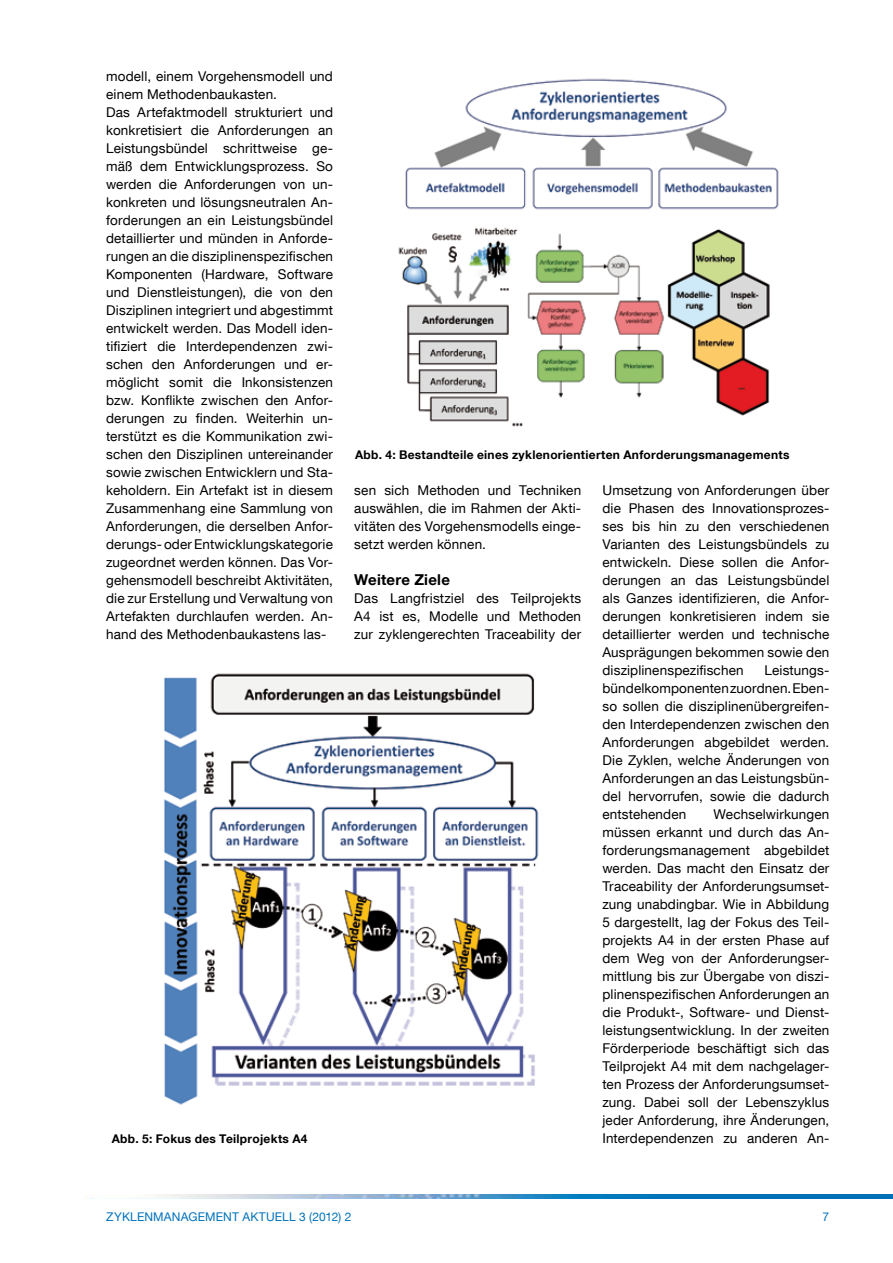
<style>
.page{position:relative;width:893px;height:1263px;background:#fff}
.page>*{position:absolute;margin:0;border:0;box-sizing:border-box;transform-origin:0 0}
.t1{font:700 15px "TUM Neue Helvetica";letter-spacing:.015em;color:#000}
.t2{font:13.5px/18px "TUM Neue Helvetica";letter-spacing:.01em;color:#000;text-align:justify}
.t3{font:700 12px "TUM Neue Helvetica";letter-spacing:.025em;color:#000}
.t4{font:12px "TUM Neue Helvetica";color:#0072ba}
</style>
<div class="page">
<img style="left:398px;top:78px;width:381px;height:349px">
<img style="left:164px;top:673px;width:375px;height:432px">
<img style="left:85px;top:1194px;width:808px;height:5px">
<p class="t2" style="left:106px;top:67px;width:228px;text-align:left">modell, einem Vorgehensmodell und einem Methodenbaukasten.<br>Das Artefaktmodell strukturiert und konkretisiert die Anforderungen an Leistungsbündel schrittweise ge&shy;mäß dem Entwicklungsprozess. So werden die Anforderungen von un&shy;konkreten und lösungsneutralen An&shy;forderungen an ein Leistungsbündel detaillierter und münden in Anforde&shy;rungen an die disziplinenspezifischen Komponenten (Hardware, Software und Dienstleistungen), die von den Disziplinen integriert und abgestimmt entwickelt werden. Das Modell iden&shy;tifiziert die Interdependenzen zwi&shy;schen den Anforderungen und er&shy;möglicht somit die Inkonsistenzen bzw. Konflikte zwischen den Anfor&shy;derungen zu finden. Weiterhin un&shy;terstützt es die Kommunikation zwi&shy;schen den Disziplinen untereinander sowie zwischen Entwicklern und Sta&shy;keholdern. Ein Artefakt ist in diesem Zusammenhang eine Sammlung von Anforderungen, die derselben Anfor&shy;derungs- oder Entwicklungskategorie zugeordnet werden können. Das Vor&shy;gehensmodell beschreibt Aktivitäten, die zur Erstellung und Verwaltung von Artefakten durchlaufen werden. An&shy;hand des Methodenbaukastens las-</p>
<p class="t3" style="left:112px;top:1131px;width:197px">Abb. 5: Fokus des Teilprojekts A4</p>
<p class="t3" style="left:355px;top:447px;width:436px">Abb. 4: Bestandteile eines zyklenorientierten Anforderungsmanagements</p>
<p class="t2" style="left:354px;top:481px;width:228px">sen sich Methoden und Techniken auswählen, die im Rahmen der Akti&shy;vitäten des Vorgehensmodells einge&shy;setzt werden können.</p>
<p class="t1" style="left:354px;top:570px;width:97px">Weitere Ziele</p>
<p class="t2" style="left:354px;top:589px;width:228px">Das Langfristziel des Teilprojekts A4 ist es, Modelle und Methoden zur zyklengerechten Traceability der</p>
<p class="t2" style="left:602px;top:481px;width:228px">Umsetzung von Anforderungen über die Phasen des Innovationsprozes&shy;ses bis hin zu den verschiedenen Varianten des Leistungsbündels zu entwickeln. Diese sollen die Anfor&shy;derungen an das Leistungsbündel als Ganzes identifizieren, die Anfor&shy;derungen konkretisieren indem sie detaillierter werden und technische Ausprägungen bekommen sowie den disziplinenspezifischen</p>
<p class="t2" style="left:602px;top:661px;width:228px;text-indent:162px">Leistungs&shy;bündelkomponenten zuordnen. Eben&shy;so sollen die disziplinenübergreifen&shy;den Interdependenzen zwischen den Anforderungen abgebildet werden.<br>Die Zyklen, welche Änderungen von Anforderungen an das Leistungsbün&shy;del hervorrufen, sowie die dadurch entstehenden</p>
<p class="t2" style="left:602px;top:805px;width:228px;text-indent:111px">Wechselwirkungen müssen erkannt und durch das An&shy;forderungsmanagement abgebildet werden. Das macht den Einsatz der Traceability der Anforderungsumset&shy;zung unabdingbar. Wie in Abbildung 5 dargestellt, lag der Fokus des Teil&shy;projekts A4 in der ersten Phase auf dem Weg von der Anforderungser&shy;mittlung bis zur Übergabe von diszi&shy;plinenspezifischen Anforderungen an die Produkt-, Software- und Dienst&shy;leistungsentwicklung. In der zweiten Förderperiode beschäftigt sich das Teilprojekt A4 mit dem nachgelager&shy;ten Prozess der Anforderungsumset&shy;zung. Dabei soll der Lebenszyklus jeder Anforderung, ihre Änderungen, Interdependenzen zu anderen An-</p>
<p class="t4" style="left:106px;top:1209px;width:25px">Zyklenmanagement</p>
<p class="t4" style="left:242px;top:1209px;width:9px">aktuell</p>
<p class="t4" style="left:299px;top:1209px;width:54px">3 (2012) 2</p>
<p class="t4" style="left:822px;top:1209px;width:8px">7</p>
</div>
